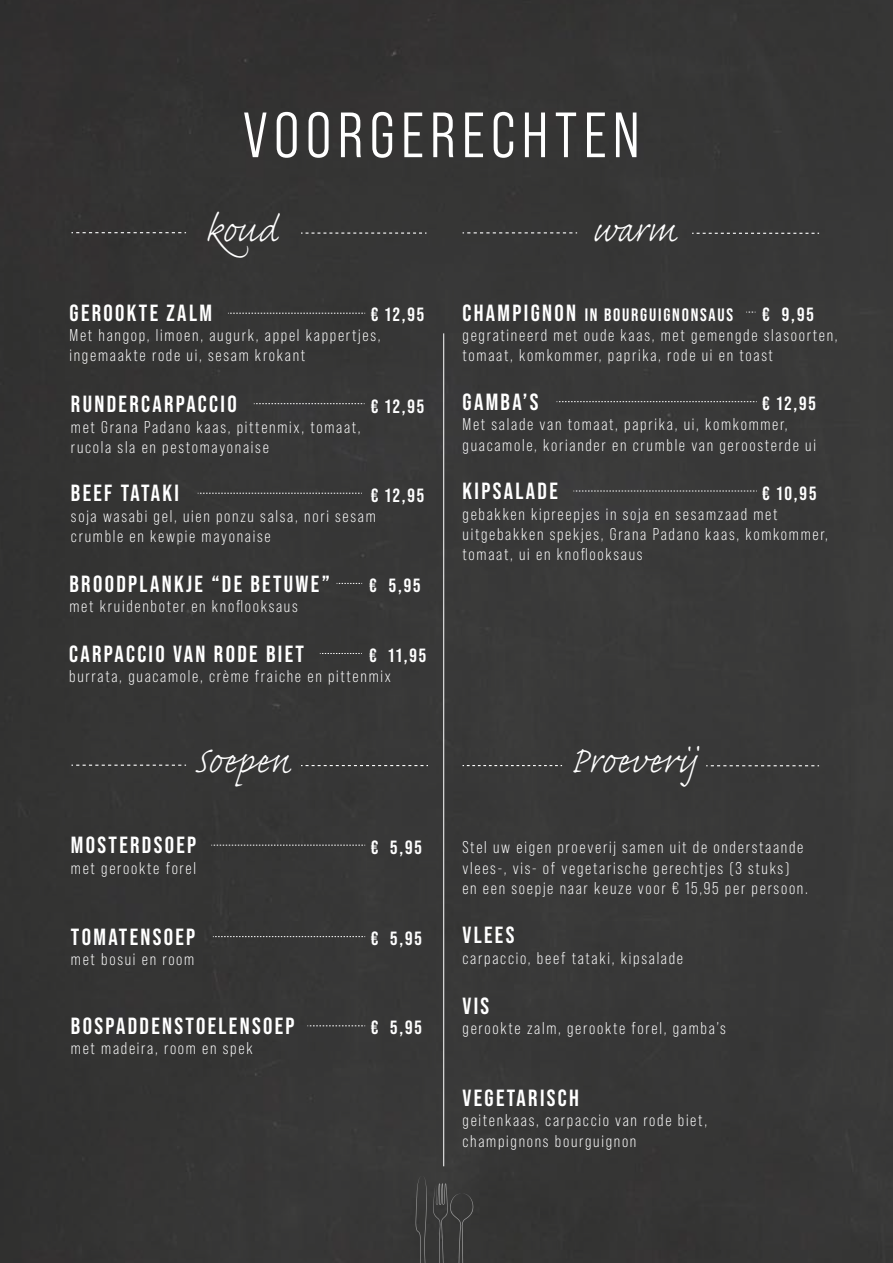
<style>
.page{position:relative;width:893px;height:1263px;background:#373636}
.page>*{position:absolute;margin:0;border:0;box-sizing:border-box;transform-origin:0 0}
.t1{font:63.75px "Bebas Neue Pro Middle";letter-spacing:.1em;color:#fff}
.t2{font:300 47.7px "Caflisch Script Pro";color:#fff}
.t3{font:700 23.4px "Bebas Neue Pro";letter-spacing:.1em;color:#fff}
.t4{font:700 19.2px "Bebas Neue Pro";letter-spacing:.1em;color:#fff}
.t5{font:700 18px "Bebas Neue Pro";letter-spacing:.1em;color:#fff}
.t6{font:16.95px/20.4px "Bebas Neue Pro";letter-spacing:.1em;color:#fff}
.s1{font-size:23.4px}
</style>
<div class="page">
<svg style="left:228px;top:313px;width:137px;height:1px"></svg>
<hr style="left:443px;top:333px;width:1px;height:833px;background:#fff">
<svg style="left:71px;top:765px;width:115px;height:1px"></svg>
<svg style="left:301px;top:765px;width:127px;height:1px"></svg>
<svg style="left:463px;top:765px;width:99px;height:1px"></svg>
<svg style="left:706px;top:765px;width:113px;height:1px"></svg>
<svg style="left:254px;top:403px;width:111px;height:1px"></svg>
<svg style="left:198px;top:493px;width:164px;height:1px"></svg>
<svg style="left:573px;top:491px;width:184px;height:1px"></svg>
<svg style="left:557px;top:401px;width:200px;height:1px"></svg>
<svg style="left:337px;top:583px;width:25px;height:1px"></svg>
<svg style="left:211px;top:845px;width:154px;height:1px"></svg>
<svg style="left:213px;top:936px;width:152px;height:1px"></svg>
<svg style="left:307px;top:1025px;width:58px;height:1px"></svg>
<svg style="left:415px;top:1176px;width:12px;height:87px"></svg>
<svg style="left:433px;top:1183px;width:40px;height:80px;background:#3e3e3e"></svg>
<svg style="left:71px;top:232px;width:115px;height:1px"></svg>
<svg style="left:301px;top:232px;width:125px;height:2px"></svg>
<svg style="left:463px;top:232px;width:114px;height:1px"></svg>
<svg style="left:692px;top:233px;width:127px;height:1px"></svg>
<svg style="left:320px;top:653px;width:42px;height:1px"></svg>
<h1 class="t1" style="left:243px;top:99px;width:398px">VOORGERECHTEN</h1>
<h2 class="t2" style="left:205px;top:204px;width:75px">koud</h2>
<h3 class="t3" style="left:70px;top:299px;width:144px">GEROOKTE ZALM</h3>
<p class="t6" style="left:70px;top:325px;width:313px">Met hangop, limoen, augurk, appel kappertjes, ingemaakte rode ui, sesam krokant</p>
<p class="t4" style="left:371px;top:303px;width:55px">€ 12,95</p>
<h3 class="t3" style="left:71px;top:391px;width:167px">RUNDERCARPACCIO</h3>
<p class="t6" style="left:71px;top:416px;width:291px">met Grana Padano kaas, pittenmix, tomaat, rucola sla en pestomayonaise</p>
<p class="t4" style="left:371px;top:395px;width:55px">€ 12,95</p>
<h2 class="t2" style="left:592px;top:204px;width:87px">warm</h2>
<p class="t5" style="left:463px;top:304px;width:272px"><span class="s1">CHAMPIGNON</span> IN BOURGUIGNONSAUS</p>
<p class="t6" style="left:463px;top:325px;width:377px">gegratineerd met oude kaas, met gemengde slasoorten, tomaat, komkommer, paprika, rode ui en toast</p>
<p class="t4" style="left:762px;top:303px;width:53px">€ 9,95</p>
<h3 class="t3" style="left:463px;top:388px;width:77px">GAMBA’S</h3>
<p class="t6" style="left:463px;top:414px;width:355px">Met salade van tomaat, paprika, ui, komkommer, guacamole, koriander en crumble van geroosterde ui</p>
<p class="t4" style="left:762px;top:393px;width:55px">€ 12,95</p>
<p class="t4" style="left:371px;top:484px;width:55px">€ 12,95</p>
<h3 class="t3" style="left:463px;top:478px;width:97px">KIPSALADE</h3>
<p class="t6" style="left:463px;top:504px;width:367px">gebakken kipreepjes in soja en sesamzaad met uitgebakken spekjes, Grana Padano kaas, komkommer, tomaat, ui en knoflooksaus</p>
<h3 class="t3" style="left:71px;top:480px;width:110px">BEEF TATAKI</h3>
<p class="t6" style="left:71px;top:506px;width:306px">soja wasabi gel, uien ponzu salsa, nori sesam crumble en kewpie mayonaise</p>
<p class="t4" style="left:762px;top:482px;width:56px">€ 10,95</p>
<h3 class="t3" style="left:70px;top:570px;width:262px">BROODPLANKJE “DE BETUWE”</h3>
<p class="t6" style="left:70px;top:596px;width:230px">met kruidenboter en knoflooksaus</p>
<p class="t4" style="left:369px;top:574px;width:53px">€ 5,95</p>
<h3 class="t3" style="left:69px;top:640px;width:236px">CARPACCIO VAN RODE BIET</h3>
<p class="t6" style="left:69px;top:666px;width:323px">burrata, guacamole, crème fraiche en pittenmix</p>
<p class="t4" style="left:369px;top:644px;width:59px">€ 11,95</p>
<h2 class="t2" style="left:194px;top:736px;width:99px">Soepen</h2>
<h2 class="t2" style="left:570px;top:736px;width:129px">Proeverij</h2>
<h3 class="t3" style="left:71px;top:832px;width:127px">MOSTERDSOEP</h3>
<p class="t6" style="left:71px;top:858px;width:127px">met gerookte forel</p>
<h3 class="t3" style="left:71px;top:923px;width:126px">TOMATENSOEP</h3>
<p class="t6" style="left:71px;top:949px;width:125px">met bosui en room</p>
<h3 class="t3" style="left:71px;top:1012px;width:225px">BOSPADDENSTOELENSOEP</h3>
<p class="t6" style="left:71px;top:1038px;width:183px">met madeira, room en spek</p>
<p class="t4" style="left:371px;top:836px;width:53px">€ 5,95</p>
<p class="t4" style="left:371px;top:927px;width:53px">€ 5,95</p>
<p class="t4" style="left:371px;top:1017px;width:53px">€ 5,95</p>
<p class="t6" style="left:462px;top:837px;width:347px">Stel uw eigen proeverij samen uit de onderstaande vlees-, vis- of vegetarische gerechtjes (3 stuks) en een soepje naar keuze voor € 15,95 per persoon.</p>
<h3 class="t3" style="left:463px;top:922px;width:53px">VLEES</h3>
<p class="t6" style="left:463px;top:948px;width:222px">carpaccio, beef tataki, kipsalade</p>
<h3 class="t3" style="left:463px;top:992px;width:28px">VIS</h3>
<p class="t6" style="left:463px;top:1018px;width:265px">gerookte zalm, gerookte forel, gamba’s</p>
<h3 class="t3" style="left:463px;top:1084px;width:118px">VEGETARISCH</h3>
<p class="t6" style="left:463px;top:1110px;width:246px">geitenkaas, carpaccio van rode biet, champignons bourguignon</p>
</div>
